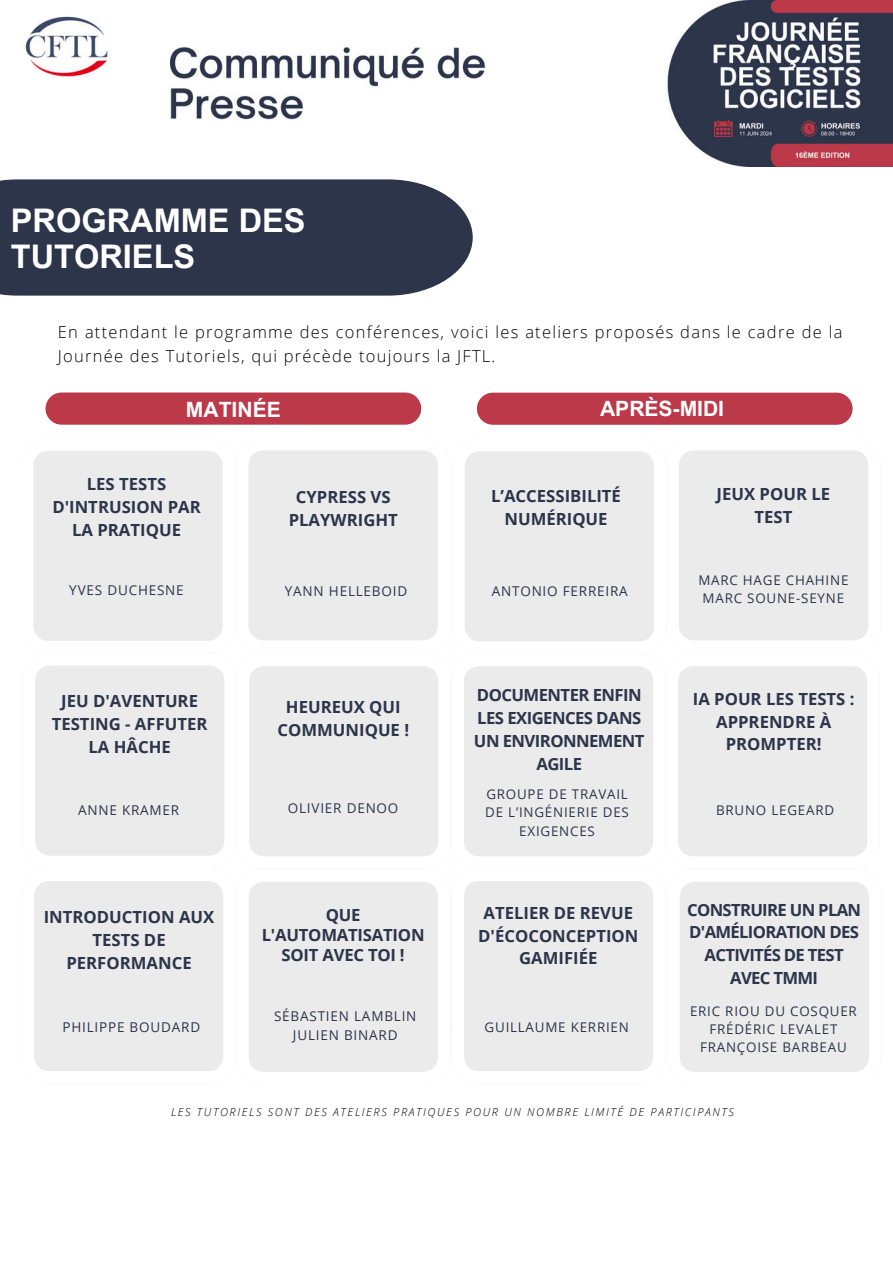
<style>
.page{position:relative;width:893px;height:1264px;background:#fff}
.page>*{position:absolute;margin:0;border:0;box-sizing:border-box;transform-origin:0 0}
.t1{font:700 32.55px/36px "Arial Unicode MS";color:#fff}
.t2{font:700 21px "Arial Unicode MS";color:#fff}
.t3{font:700 16.65px/23px "Open Sans";color:#2d354b;text-align:center}
.t4{font:700 16.65px/23px "Open Sans";letter-spacing:-.04em;color:#2d354b;text-align:center}
.t5{font:700 16.65px/23px "Open Sans";letter-spacing:-.035em;color:#2d354b;text-align:center}
.t6{font:300 16.5px/24.8px "Open Sans";letter-spacing:.075em;color:#000}
.t7{font:13.5px/18.8px "Open Sans";letter-spacing:.06em;color:#2d354b;text-align:center}
.t8{font:13.35px/18.6px "Open Sans";letter-spacing:.06em;color:#2d354b;text-align:center}
.t9{font:italic 300 11.1px "Open Sans";letter-spacing:.15em;color:#000}
</style>
<div class="page">
<img style="left:25px;top:0;width:867px;height:166px">
<div style="left:45px;top:392px;width:376px;height:32px;background:#bb3949;border-radius:16px"></div>
<div style="left:477px;top:392px;width:375px;height:33px;background:#bb3949;border-radius:16px"></div>
<div style="left:249px;top:666px;width:189px;height:190px;background:#ebebeb"></div>
<div style="left:35px;top:666px;width:189px;height:190px;background:#ebebeb"></div>
<div style="left:33px;top:451px;width:190px;height:190px;background:#ebebeb"></div>
<div style="left:34px;top:881px;width:189px;height:190px;background:#ebebeb"></div>
<div style="left:249px;top:882px;width:189px;height:190px;background:#ebebeb"></div>
<div style="left:680px;top:882px;width:189px;height:190px;background:#ebebeb"></div>
<div style="left:248px;top:450px;width:190px;height:190px;background:#ebebeb"></div>
<div style="left:465px;top:451px;width:189px;height:190px;background:#ebebeb"></div>
<div style="left:678px;top:666px;width:189px;height:190px;background:#ebebeb"></div>
<div style="left:451px;top:881px;width:202px;height:190px;background:#ebebeb"></div>
<div style="left:464px;top:666px;width:189px;height:190px;background:#ebebeb"></div>
<div style="left:679px;top:450px;width:189px;height:190px;background:#ebebeb"></div>
<hr style="left:449px;top:490px;width:3px;height:536px;background:#bb3949">
<hr style="left:449px;top:491px;width:3px;height:534px;background:#fefefe">
<div style="left:0;top:179px;width:472px;height:116px;background:#2d354b"></div>
<h1 class="t1" style="left:11px;top:203px;width:296px">PROGRAMME DES<br>TUTORIELS</h1>
<p class="t6" style="left:58px;top:319px;width:785px">En attendant le programme des conférences, voici les ateliers proposés dans le cadre de la<br>Journée des Tutoriels, qui précède toujours la JFTL.</p>
<p class="t2" style="left:186px;top:394px;width:96px">MATINÉE</p>
<p class="t2" style="left:600px;top:393px;width:126px">APRÈS-MIDI</p>
<p class="t3" style="left:52px;top:472px;width:150px">LES TESTS<br>D'INTRUSION PAR<br>LA PRATIQUE</p>
<p class="t3" style="left:288px;top:485px;width:111px">CYPRESS VS<br>PLAYWRIGHT</p>
<p class="t7" style="left:69px;top:580px;width:116px">YVES DUCHESNE</p>
<p class="t7" style="left:285px;top:581px;width:124px">YANN HELLEBOID</p>
<p class="t3" style="left:52px;top:689px;width:157px">JEU D'AVENTURE<br>TESTING - AFFUTER<br>LA HÂCHE</p>
<p class="t3" style="left:277px;top:695px;width:133px">HEUREUX QUI<br>COMMUNIQUE !</p>
<p class="t7" style="left:78px;top:800px;width:103px">ANNE KRAMER</p>
<p class="t7" style="left:288px;top:798px;width:112px">OLIVIER DENOO</p>
<p class="t3" style="left:44px;top:905px;width:172px">INTRODUCTION AUX<br>TESTS DE<br>PERFORMANCE</p>
<p class="t7" style="left:62px;top:1017px;width:139px">PHILIPPE BOUDARD</p>
<p class="t3" style="left:262px;top:904px;width:164px;line-height:20.1px">QUE<br>L'AUTOMATISATION<br>SOIT AVEC TOI !</p>
<p class="t7" style="left:274px;top:1006px;width:144px">SÉBASTIEN LAMBLIN<br>JULIEN BINARD</p>
<p class="t3" style="left:491px;top:484px;width:131px">L’ACCESSIBILITÉ<br>NUMÉRIQUE</p>
<p class="t3" style="left:716px;top:481px;width:115px">JEUX POUR LE<br>TEST</p>
<p class="t7" style="left:491px;top:581px;width:138px">ANTONIO FERREIRA</p>
<p class="t8" style="left:698px;top:570px;width:152px">MARC HAGE CHAHINE<br>MARC SOUNE-SEYNE</p>
<p class="t5" style="left:474px;top:683px;width:172px">DOCUMENTER ENFIN<br>LES EXIGENCES DANS<br>UN ENVIRONNEMENT<br>AGILE</p>
<p class="t8" style="left:485px;top:784px;width:145px">GROUPE DE TRAVAIL<br>DE L’INGÉNIERIE DES<br>EXIGENCES</p>
<p class="t3" style="left:478px;top:900px;width:162px">ATELIER DE REVUE<br>D'ÉCOCONCEPTION<br>GAMIFIÉE</p>
<p class="t3" style="left:692px;top:686px;width:163px">IA POUR LES TESTS :<br>APPRENDRE À<br>PROMPTER!</p>
<p class="t8" style="left:716px;top:800px;width:119px">BRUNO LEGEARD</p>
<p class="t4" style="left:687px;top:897px;width:175px">CONSTRUIRE UN PLAN<br>D'AMÉLIORATION DES<br>ACTIVITÉS DE TEST<br>AVEC TMMI</p>
<p class="t8" style="left:690px;top:1001px;width:168px">ERIC RIOU DU COSQUER</p>
<p class="t8" style="left:484px;top:1017px;width:146px">GUILLAUME KERRIEN</p>
<p class="t8" style="left:700px;top:1019px;width:148px">FRÉDÉRIC LEVALET<br>FRANÇOISE BARBEAU</p>
<p class="t9" style="left:171px;top:1103px;width:564px">LES TUTORIELS SONT DES ATELIERS PRATIQUES POUR UN NOMBRE LIMITÉ DE PARTICIPANTS</p>
</div>
